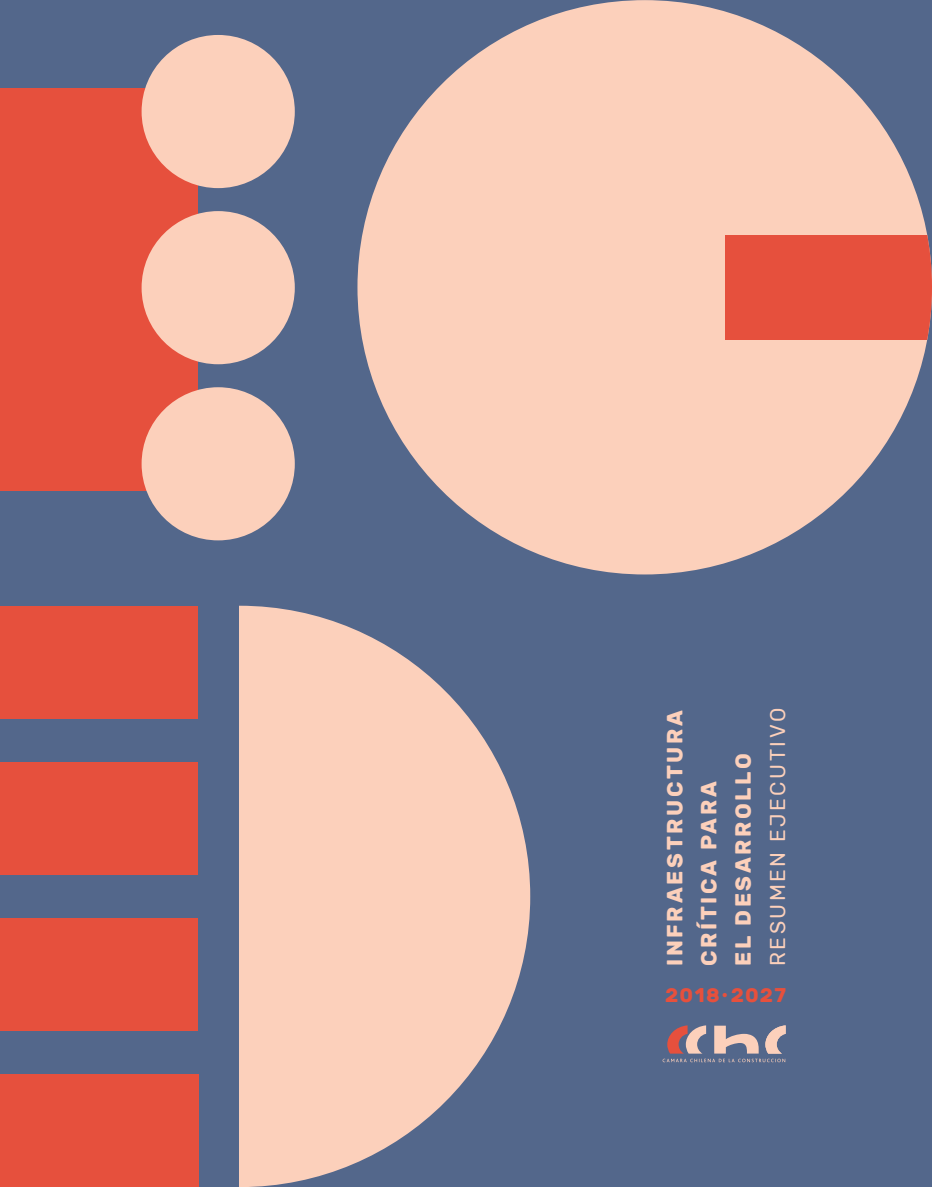
<style>
.page{position:relative;width:932px;height:1187px;background:#fff}
.page>*{position:absolute;margin:0;border:0;box-sizing:border-box;transform-origin:0 0}
.t1{font:700 21.9px/34.2px "Rubik";letter-spacing:.12em;color:#fcd0bb}
.t2{font:21.3px "Rubik";letter-spacing:.115em;color:#fcd0bb}
.t3{font:700 19.8px "Rubik";letter-spacing:.06em;color:#e6503d}
.s1{font-size:16.2px}
</style>
<div class="page">
<div style="left:0;top:0;width:931px;height:1186px;background:#53678b"></div>
<div style="left:0;top:606px;width:198px;height:112px;background:#e6503d"></div>
<div style="left:0;top:1074px;width:198px;height:112px;background:#e6503d"></div>
<div style="left:0;top:918px;width:198px;height:112px;background:#e6503d"></div>
<div style="left:0;top:762px;width:198px;height:112px;background:#e6503d"></div>
<svg style="left:239px;top:605px;width:291px;height:581px;fill:#fcd0bb"></svg>
<div style="left:0;top:88px;width:198px;height:402px;background:#e6503d"></div>
<div style="left:357px;top:0;width:574px;height:574px;background:#fcd0bb;border-radius:50%"></div>
<div style="left:725px;top:235px;width:206px;height:105px;background:#e6503d"></div>
<div style="left:141px;top:35px;width:154px;height:153px;background:#fcd0bb;border-radius:50%"></div>
<div style="left:141px;top:211px;width:154px;height:153px;background:#fcd0bb;border-radius:50%"></div>
<div style="left:141px;top:387px;width:154px;height:153px;background:#fcd0bb;border-radius:50%"></div>
<svg style="left:662px;top:1025px;width:123px;height:37px"></svg>
<p class="t1" style="left:657px;top:965px;width:257px;rotate:-90deg">INFRAESTRUCTURA<br>CRÍTICA PARA<br>EL DESARROLLO</p>
<p class="t2" style="left:765px;top:965px;width:259px;rotate:-90deg">RESUMEN EJECUTIVO</p>
<p class="t3" style="left:665px;top:983px;width:122px">2018<span class="s1">·</span>2027</p>
</div>
